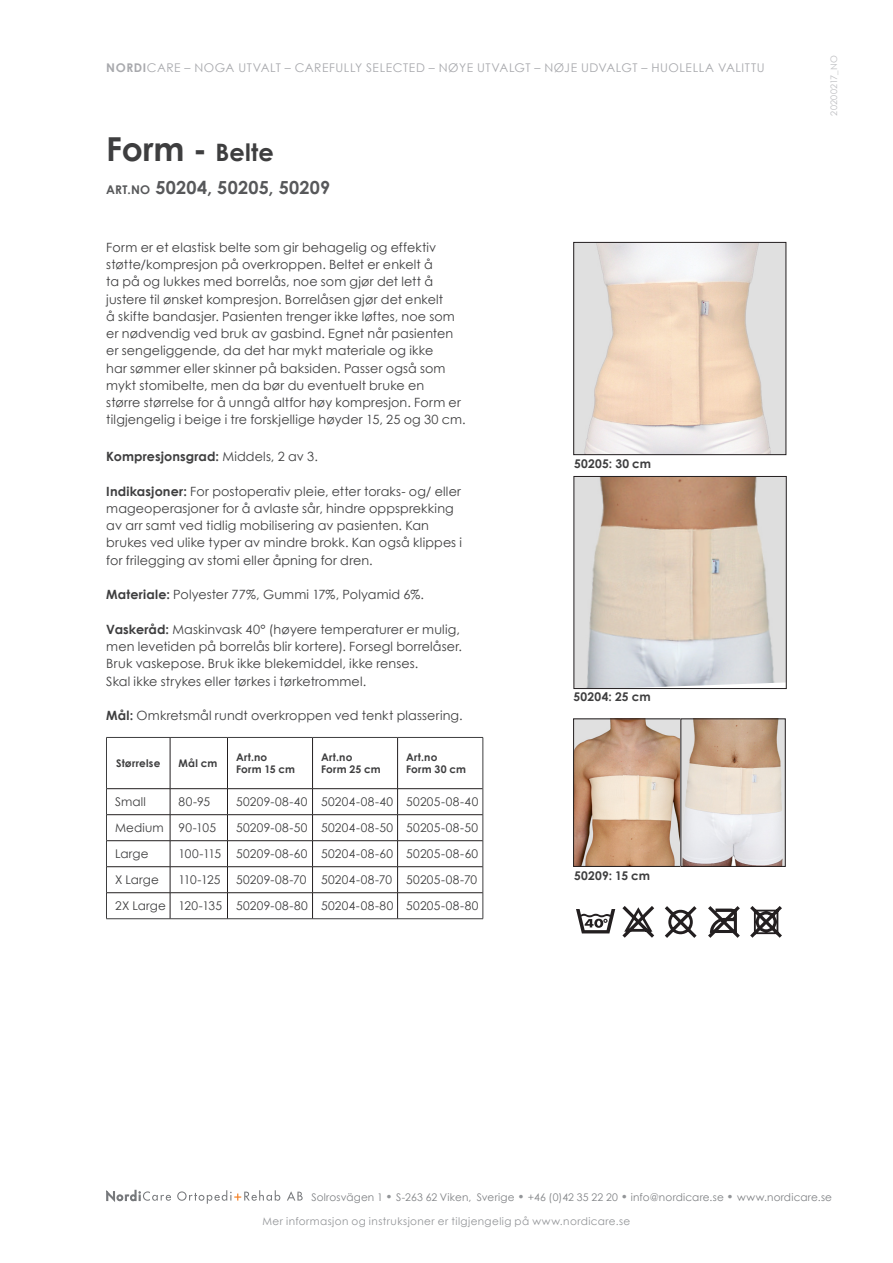
<style>
.page{position:relative;width:893px;height:1263px;background:#fff}
.page>*{position:absolute;margin:0;border:0;box-sizing:border-box;transform-origin:0 0}
.Underrubrik{font:700 33px "Century Gothic";color:#3e3e3f}
.t1{font:700 18px "Century Gothic";letter-spacing:.015em;color:#57585a}
.t2{font:12.75px/17.2px "Century Gothic";letter-spacing:.01em;color:#3e3e3f}
.t3{font:700 12.75px "Century Gothic";letter-spacing:.01em;color:#3e3e3f}
.t4{font:12px "Century Gothic";letter-spacing:.025em;color:#3e3e3f}
.t5{font:12px "Century Gothic";letter-spacing:.045em;color:#a8a9ad}
.Bildtext{font:700 12px "Century Gothic";letter-spacing:.025em;color:#3e3e3f}
.t6{font:10.5px "Century Gothic";letter-spacing:.02em;color:#808285}
.t7{font:10.5px "Century Gothic";letter-spacing:.04em;color:#939598}
.t8{font:700 10.5px "Century Gothic";letter-spacing:.02em;color:#3e3e3f}
.t9{font:9px "Century Gothic";letter-spacing:.03em;color:#bcbdc0}
.s1{font-weight:700}
.s2{font-size:24px}
.s3{font-size:12px}
.s4{font-weight:400}
.s5{font-weight:700;font-size:12px;color:#939598}
</style>
<div class="page">
<img style="left:575px;top:244px;width:209px;height:209px">
<div style="left:573px;top:242px;width:213px;height:213px;border:1px solid #231f20"></div>
<img style="left:575px;top:721px;width:208px;height:144px">
<div style="left:573px;top:719px;width:108px;height:148px;border:1px solid #231f20"></div>
<img style="left:576px;top:478px;width:208px;height:209px">
<div style="left:574px;top:476px;width:212px;height:213px;border:1px solid #231f20"></div>
<svg style="left:576px;top:909px;width:39px;height:24px"></svg>
<svg style="left:622px;top:906px;width:32px;height:32px"></svg>
<svg style="left:665px;top:906px;width:32px;height:32px"></svg>
<svg style="left:708px;top:906px;width:32px;height:32px"></svg>
<svg style="left:750px;top:906px;width:32px;height:32px"></svg>
<svg style="left:106px;top:1190px;width:65px;height:12px"></svg>
<svg style="left:177px;top:1190px;width:103px;height:14px"></svg>
<svg style="left:287px;top:1191px;width:16px;height:9px"></svg>
<hr style="left:106px;top:918px;width:64px;height:1px;background:#3e3e3f">
<hr style="left:170px;top:918px;width:57px;height:1px;background:#3e3e3f">
<hr style="left:227px;top:918px;width:86px;height:1px;background:#3e3e3f">
<hr style="left:313px;top:918px;width:85px;height:1px;background:#3e3e3f">
<hr style="left:398px;top:918px;width:85px;height:1px;background:#3e3e3f">
<svg style="left:106px;top:737px;width:378px;height:181px"></svg>
<p class="t5" style="left:106px;top:60px;width:660px"><span class="s1">NORDI</span>CARE – NOGA UTVALT – CAREFULLY SELECTED – NØYE UTVALGT – NØJE UDVALGT – HUOLELLA VALITTU</p>
<p class="Underrubrik" style="left:106px;top:128px;width:169px">Form - <span class="s2">Belte</span></p>
<p class="t1" style="left:106px;top:176px;width:225px"><span class="s3">ART.NO</span> 50204, 50205, 50209</p>
<p class="t2" style="left:106px;top:239px;width:361px">Form er et elastisk belte som gir behagelig og effektiv støtte/kompresjon på overkroppen. Beltet er enkelt å<br>ta på og lukkes med borrelås, noe som gjør det lett å justere til ønsket kompresjon. Borrelåsen gjør det enkelt<br>å skifte bandasjer. Pasienten trenger ikke løftes, noe som er nødvendig ved bruk av gasbind. Egnet når pasienten er sengeliggende, da det har mykt materiale og ikke<br>har sømmer eller skinner på baksiden. Passer også som mykt stomibelte, men da bør du eventuelt bruke en<br>større størrelse for å unngå altfor høy kompresjon. Form er tilgjengelig i beige i tre forskjellige høyder 15, 25 og 30 cm.</p>
<p class="t3" style="left:106px;top:449px;width:213px">Kompresjonsgrad: <span class="s4">Middels, 2 av 3.</span></p>
<p class="t2" style="left:106px;top:482px;width:357px"><span class="s1">Indikasjoner:</span> For postoperativ pleie, etter toraks- og/ eller mageoperasjoner for å avlaste sår, hindre oppsprekking av arr samt ved tidlig mobilisering av pasienten. Kan brukes ved ulike typer av mindre brokk. Kan også klippes i for frilegging av stomi eller åpning for dren.</p>
<p class="t2" style="left:106px;top:586px;width:319px"><span class="s1">Materiale:</span> Polyester 77%, Gummi 17%, Polyamid 6%.</p>
<p class="t2" style="left:106px;top:620px;width:357px"><span class="s1">Vaskeråd:</span> Maskinvask 40° (høyere temperaturer er mulig, men levetiden på borrelås blir kortere). Forsegl borrelåser.<br>Bruk vaskepose. Bruk ikke blekemiddel, ikke renses.</p>
<p class="t2" style="left:106px;top:672px;width:261px">Skal ikke strykes eller tørkes i tørketrommel.</p>
<p class="t2" style="left:106px;top:707px;width:358px"><span class="s1">Mål:</span> Omkretsmål rundt overkroppen ved tenkt plassering.</p>
<p class="t8" style="left:116px;top:756px;width:46px">Størrelse</p>
<p class="t8" style="left:179px;top:756px;width:40px">Mål cm</p>
<p class="t8" style="left:236px;top:750px;width:33px">Art.no</p>
<p class="t8" style="left:236px;top:763px;width:61px">Form 15 cm</p>
<p class="t8" style="left:321px;top:750px;width:33px">Art.no</p>
<p class="t8" style="left:321px;top:763px;width:61px">Form 25 cm</p>
<p class="t8" style="left:406px;top:750px;width:33px">Art.no</p>
<p class="t8" style="left:406px;top:763px;width:61px">Form 30 cm</p>
<p class="t4" style="left:115px;top:794px;width:32px">Small</p>
<p class="t4" style="left:179px;top:794px;width:33px">80-95</p>
<p class="t4" style="left:236px;top:794px;width:73px">50209-08-40</p>
<p class="t4" style="left:321px;top:794px;width:74px">50204-08-40</p>
<p class="t4" style="left:406px;top:794px;width:74px">50205-08-40</p>
<p class="t4" style="left:115px;top:820px;width:50px">Medium</p>
<p class="t4" style="left:179px;top:820px;width:39px">90-105</p>
<p class="t4" style="left:236px;top:820px;width:73px">50209-08-50</p>
<p class="t4" style="left:321px;top:820px;width:74px">50204-08-50</p>
<p class="t4" style="left:406px;top:820px;width:74px">50205-08-50</p>
<p class="t4" style="left:115px;top:846px;width:35px">Large</p>
<p class="t4" style="left:179px;top:846px;width:44px">100-115</p>
<p class="t4" style="left:236px;top:846px;width:73px">50209-08-60</p>
<p class="t4" style="left:321px;top:846px;width:74px">50204-08-60</p>
<p class="t4" style="left:406px;top:846px;width:74px">50205-08-60</p>
<p class="t4" style="left:115px;top:872px;width:45px">X Large</p>
<p class="t4" style="left:179px;top:872px;width:43px">110-125</p>
<p class="t4" style="left:236px;top:872px;width:72px">50209-08-70</p>
<p class="t4" style="left:321px;top:872px;width:73px">50204-08-70</p>
<p class="t4" style="left:406px;top:872px;width:73px">50205-08-70</p>
<p class="t4" style="left:115px;top:898px;width:52px">2X Large</p>
<p class="t4" style="left:179px;top:898px;width:45px">120-135</p>
<p class="t4" style="left:236px;top:898px;width:73px">50209-08-80</p>
<p class="t4" style="left:321px;top:898px;width:74px">50204-08-80</p>
<p class="t4" style="left:406px;top:898px;width:74px">50205-08-80</p>
<p class="Bildtext" style="left:574px;top:456px;width:79px">50205: 30 cm</p>
<p class="Bildtext" style="left:573px;top:689px;width:79px">50204: 25 cm</p>
<p class="Bildtext" style="left:574px;top:868px;width:78px">50209: 15 cm</p>
<p class="t9" style="left:828px;top:116px;width:61px;rotate:-90deg">20200217_NO</p>
<p class="t6" style="left:311px;top:1190px;width:522px">Solrosvägen 1 <span class="s5">•</span> S-263 62 Viken, Sverige <span class="s5">•</span> +46 (0)42 35 22 20 <span class="s5">•</span> info@nordicare.se <span class="s5">•</span> www.nordicare.se</p>
<p class="t7" style="left:263px;top:1214px;width:369px">Mer informasjon og instruksjoner er tilgjengelig på www.nordicare.se</p>
</div>
